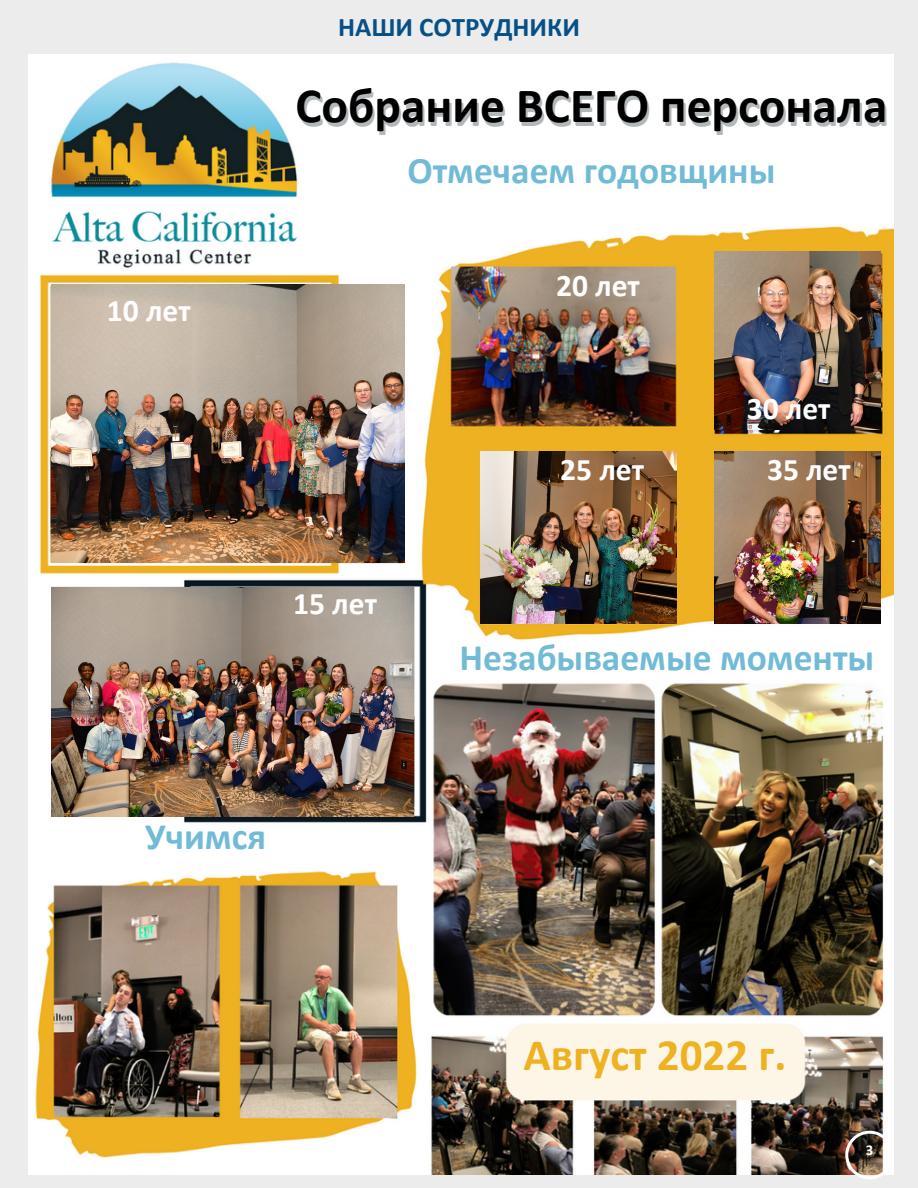
<style>
.page{position:relative;width:918px;height:1188px;background:#ebeceb}
.page>*{position:absolute;margin:0;border:0;box-sizing:border-box;transform-origin:0 0}
.t1{font:700 49.5px "Calibri";color:#000}
.t2{font:700 45px "Calibri";color:#eeb121}
.t3{font:700 37.5px "Calibri";color:#72bbd6}
.t4{font:700 31.5px "Calibri";color:#fff}
.t5{font:700 27px "Calibri";color:#075087}
.t6{font:700 15px "Calibri";color:#fff}
</style>
<div class="page">
<img style="left:29px;top:54px;width:865px;height:1120px">
<div style="left:845px;top:1131px;width:49px;height:48px;border:3px solid #fff;border-radius:50%"></div>
<img style="left:51px;top:588px;width:362px;height:228px">
<img style="left:51px;top:284px;width:353px;height:278px">
<img style="left:481px;top:452px;width:196px;height:171px">
<img style="left:714px;top:452px;width:166px;height:172px">
<img style="left:714px;top:252px;width:166px;height:177px">
<p class="t4" style="left:107px;top:288px;width:85px">10 лет</p>
<p class="t5" style="left:338px;top:8px;width:243px">НАШИ СОТРУДНИКИ</p>
<p class="t1" style="left:295px;top:71px;width:594px">Собрание ВСЕГО персонала</p>
<p class="t3" style="left:407px;top:144px;width:370px">Отмечаем годовщины</p>
<p class="t4" style="left:556px;top:263px;width:85px">20 лет</p>
<p class="t4" style="left:747px;top:387px;width:85px">30 лет</p>
<p class="t4" style="left:293px;top:581px;width:85px">15 лет</p>
<p class="t4" style="left:560px;top:448px;width:85px">25 лет</p>
<p class="t4" style="left:767px;top:448px;width:85px">35 лет</p>
<p class="t3" style="left:460px;top:631px;width:416px">Незабываемые моменты</p>
<p class="t3" style="left:145px;top:810px;width:122px">Учимся</p>
<p class="t2" style="left:524px;top:1023px;width:264px">Август 2022 г.</p>
<p class="t6" style="left:866px;top:1140px;width:9px">3</p>
</div>
